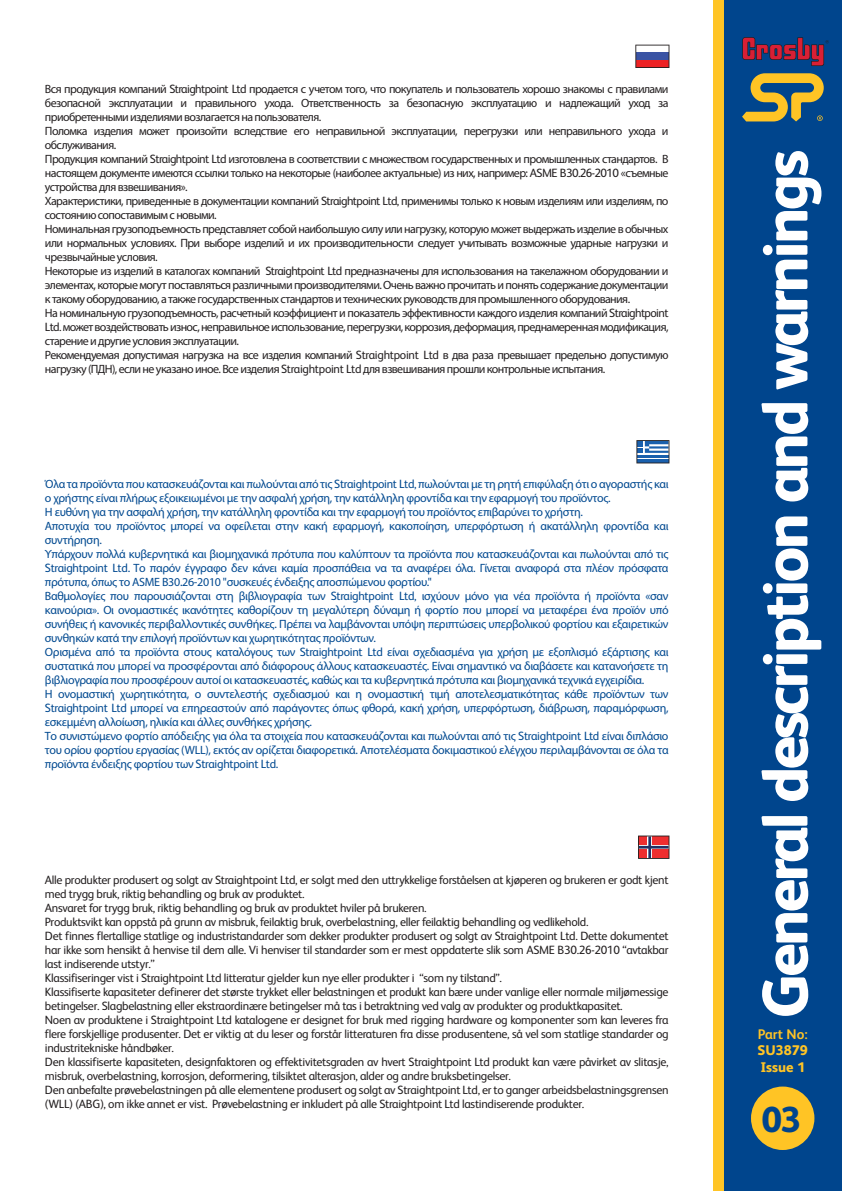
<style>
.page{position:relative;width:842px;height:1191px;background:#fff}
.page>*{position:absolute;margin:0;border:0;box-sizing:border-box;transform-origin:0 0}
.t1{font:800 64px "FS Albert";letter-spacing:-.05em;color:#fff}
.t2{font:800 36px "FS Albert";color:#00458d}
.t3{font:800 14px/16.8px "FS Albert";color:#ffc425}
.t4{font:700 14px "FS Albert";color:#ffc425}
.t5{font:12px/14px "Myriad Pro";letter-spacing:-.025em;color:#004990}
.t6{font:12px/14px "Myriad Pro";letter-spacing:-.05em;color:#231f20}
.t7{font:12px/14px "FS Albert";letter-spacing:-.025em;color:#231f20}
.s1{font-family:"FS Albert"}
</style>
<div class="page">
<div style="left:723px;top:0;width:119px;height:1191px;background:#00458d"></div>
<div style="left:713px;top:0;width:10px;height:1191px;background:#ffc425"></div>
<div style="left:751px;top:1086px;width:63px;height:64px;background:#ffc425;border-radius:50%"></div>
<svg style="left:635px;top:45px;width:34px;height:23px"></svg>
<svg style="left:636px;top:440px;width:33px;height:23px"></svg>
<svg style="left:638px;top:835px;width:31px;height:24px"></svg>
<svg style="left:742px;top:73px;width:82px;height:48px"></svg>
<svg style="left:742px;top:37px;width:87px;height:29px"></svg>
<p class="t6" style="left:45px;top:81px;width:625px">Вся продукция компаний <span class="s1">Straightpoint Ltd</span> продается с учетом того, что покупатель и пользователь хорошо знакомы с правилами безопасной эксплуатации и правильного ухода. Ответственность за безопасную эксплуатацию и надлежащий уход за приобретенными изделиями возлагается на пользователя.<br>Поломка изделия может произойти вследствие его неправильной эксплуатации, перегрузки или неправильного ухода и обслуживания.<br>Продукция компаний <span class="s1">Straightpoint Ltd</span> изготовлена в соответствии с множеством государственных и промышленных стандартов. В настоящем документе имеются ссылки только на некоторые (наиболее актуальные) из них, например: <span class="s1">ASME B30.26-2010</span> «съемные устройства для взвешивания».<br>Характеристики, приведенные в документации компаний <span class="s1">Straightpoint Ltd,</span> применимы только к новым изделиям или изделиям, по состоянию сопоставимым с новыми.<br>Номинальная грузоподъемность представляет собой наибольшую силу или нагрузку, которую может выдержать изделие в обычных или нормальных условиях. При выборе изделий и их производительности следует учитывать возможные ударные нагрузки и чрезвычайные условия.<br>Некоторые из изделий в каталогах компаний <span class="s1">Straightpoint Ltd</span> предназначены для использования на такелажном оборудовании и элементах, которые могут поставляться различными производителями. Очень важно прочитать и понять содержание документации к такому оборудованию, а также государственных стандартов и технических руководств для промышленного оборудования.<br>На номинальную грузоподъемность, расчетный коэффициент и показатель эффективности каждого изделия компаний <span class="s1">Straightpoint Ltd.</span> может воздействовать износ, неправильное использование, перегрузки, коррозия, деформация, преднамеренная модификация, старение и другие условия эксплуатации.<br>Рекомендуемая допустимая нагрузка на все изделия компаний <span class="s1">Straightpoint Ltd</span> в два раза превышает предельно допустимую нагрузку (ПДН), если не указано иное. Все изделия <span class="s1">Straightpoint Ltd</span> для взвешивания прошли контрольные испытания.</p>
<p class="t5" style="left:45px;top:477px;width:625px">Όλα τα προϊόντα που κατασκευάζονται και πωλούνται από τις <span class="s1">Straightpoint Ltd,</span> πωλούνται με τη ρητή επιφύλαξη ότι ο αγοραστής και ο χρήστης είναι πλήρως εξοικειωμένοι με την ασφαλή χρήση, την κατάλληλη φροντίδα και την εφαρμογή του προϊόντος.<br>Η ευθύνη για την ασφαλή χρήση, την κατάλληλη φροντίδα και την εφαρμογή του προϊόντος επιβαρύνει το χρήστη.<br>Αποτυχία του προϊόντος μπορεί να οφείλεται στην κακή εφαρμογή, κακοποίηση, υπερφόρτωση ή ακατάλληλη φροντίδα και συντήρηση.<br>Υπάρχουν πολλά κυβερνητικά και βιομηχανικά πρότυπα που καλύπτουν τα προϊόντα που κατασκευάζονται και πωλούνται από τις <span class="s1">Straightpoint Ltd</span>. Το παρόν έγγραφο δεν κάνει καμία προσπάθεια να τα αναφέρει όλα. Γίνεται αναφορά στα πλέον πρόσφατα πρότυπα, όπως το ASME B30.26-2010 "συσκευές ένδειξης αποσπώμενου φορτίου."<br>Βαθμολογίες που παρουσιάζονται στη βιβλιογραφία των <span class="s1">Straightpoint Ltd,</span> ισχύουν μόνο για νέα προϊόντα ή προϊόντα «σαν καινούρια». Οι ονομαστικές ικανότητες καθορίζουν τη μεγαλύτερη δύναμη ή φορτίο που μπορεί να μεταφέρει ένα προϊόν υπό συνήθεις ή κανονικές περιβαλλοντικές συνθήκες. Πρέπει να λαμβάνονται υπόψη περιπτώσεις υπερβολικού φορτίου και εξαιρετικών συνθηκών κατά την επιλογή προϊόντων και χωρητικότητας προϊόντων.<br>Ορισμένα από τα προϊόντα στους καταλόγους των <span class="s1">Straightpoint Ltd</span> είναι σχεδιασμένα για χρήση με εξοπλισμό εξάρτισης και συστατικά που μπορεί να προσφέρονται από διάφορους άλλους κατασκευαστές. Είναι σημαντικό να διαβάσετε και κατανοήσετε τη βιβλιογραφία που προσφέρουν αυτοί οι κατασκευαστές, καθώς και τα κυβερνητικά πρότυπα και βιομηχανικά τεχνικά εγχειρίδια.<br>Η ονομαστική χωρητικότητα, ο συντελεστής σχεδιασμού και η ονομαστική τιμή αποτελεσματικότητας κάθε προϊόντων των <span class="s1">Straightpoint Ltd</span> μπορεί να επηρεαστούν από παράγοντες όπως φθορά, κακή χρήση, υπερφόρτωση, διάβρωση, παραμόρφωση, εσκεμμένη αλλοίωση, ηλικία και άλλες συνθήκες χρήσης.<br>Το συνιστώμενο φορτίο απόδειξης για όλα τα στοιχεία που κατασκευάζονται και πωλούνται από τις <span class="s1">Straightpoint Ltd</span> είναι διπλάσιο του ορίου φορτίου εργασίας (WLL), εκτός αν ορίζεται διαφορετικά. Αποτελέσματα δοκιμαστικού ελέγχου περιλαμβάνονται σε όλα τα προϊόντα ένδειξης φορτίου των <span class="s1">Straightpoint Ltd</span>.</p>
<p class="t7" style="left:45px;top:872px;width:625px">Alle produkter produsert og solgt av Straightpoint Ltd, er solgt med den uttrykkelige forståelsen at kjøperen og brukeren er godt kjent med trygg bruk, riktig behandling og bruk av produktet.<br>Ansvaret for trygg bruk, riktig behandling og bruk av produktet hviler på brukeren.<br>Produktsvikt kan oppstå på grunn av misbruk, feilaktig bruk, overbelastning, eller feilaktig behandling og vedlikehold.<br>Det finnes flertallige statlige og industristandarder som dekker produkter produsert og solgt av Straightpoint Ltd. Dette dokumentet har ikke som hensikt å henvise til dem alle. Vi henviser til standarder som er mest oppdaterte slik som ASME B30.26-2010 “avtakbar last indiserende utstyr.”<br>Klassifiseringer vist i Straightpoint Ltd litteratur gjelder kun nye eller produkter i “som ny tilstand”.<br>Klassifiserte kapasiteter definerer det største trykket eller belastningen et produkt kan bære under vanlige eller normale miljømessige betingelser. Slagbelastning eller ekstraordinære betingelser må tas i betraktning ved valg av produkter og produktkapasitet.<br>Noen av produktene i Straightpoint Ltd katalogene er designet for bruk med rigging hardware og komponenter som kan leveres fra flere forskjellige produsenter. Det er viktig at du leser og forstår litteraturen fra disse produsentene, så vel som statlige standarder og industritekniske håndbøker.<br>Den klassifiserte kapasiteten, designfaktoren og effektivitetsgraden av hvert Straightpoint Ltd produkt kan være påvirket av slitasje, misbruk, overbelastning, korrosjon, deformering, tilsiktet alterasjon, alder og andre bruksbetingelser.<br>Den anbefalte prøvebelastningen på alle elementene produsert og solgt av Straightpoint Ltd, er to ganger arbeidsbelastningsgrensen (WLL) (ABG), om ikke annet er vist. Prøvebelastning er inkludert på alle Straightpoint Ltd lastindiserende produkter.</p>
<h1 class="t1" style="left:748px;top:1018px;width:870px;rotate:-90deg">General description and warnings</h1>
<p class="t4" style="left:758px;top:1025px;width:51px">Part No:</p>
<p class="t3" style="left:758px;top:1042px;width:52px">SU3879<br>Issue 1</p>
<h2 class="t2" style="left:761px;top:1098px;width:42px">03</h2>
</div>
